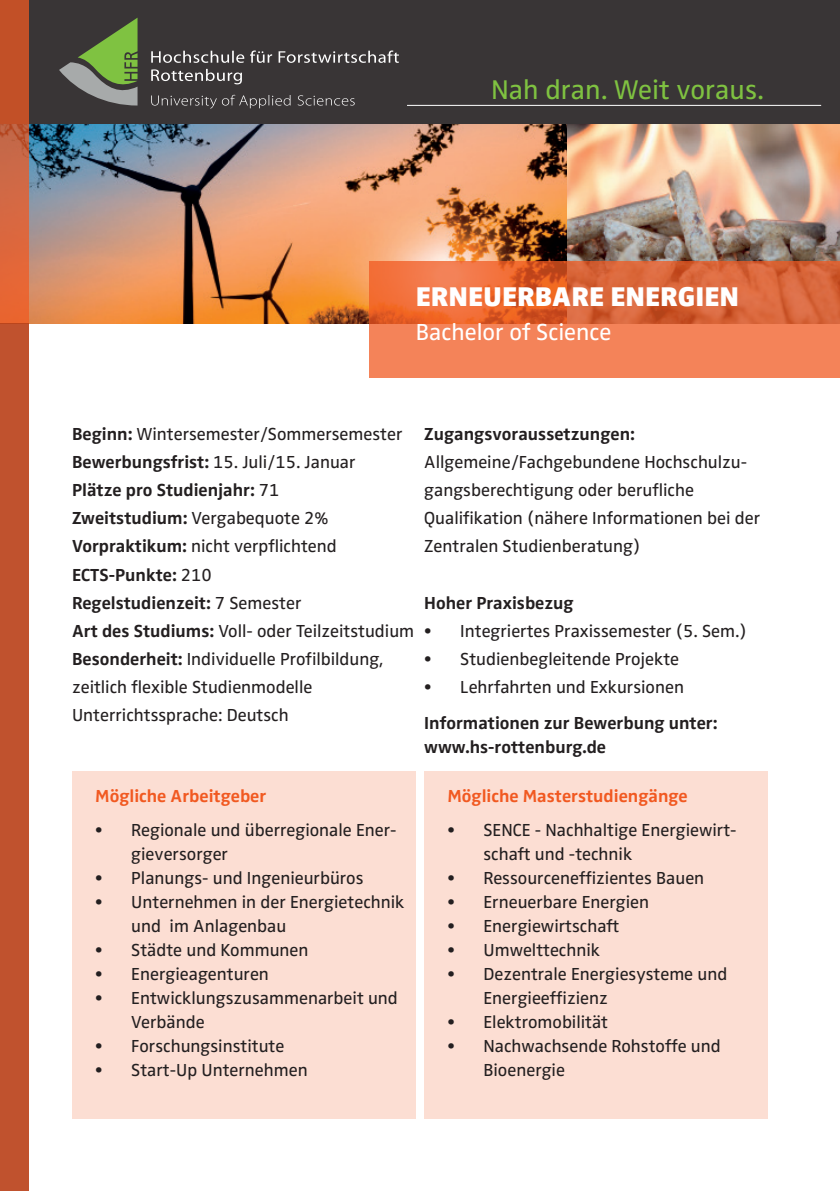
<style>
.page{position:relative;width:840px;height:1191px;background:#fff}
.page>*{position:absolute;margin:0;border:0;box-sizing:border-box;transform-origin:0 0}
.t1{font:28px "Zwo OT";color:#7fc241}
.t2{font:900 28px "Zwo OT";color:#fff}
.t3{font:24px "Zwo OT";color:#fff}
.t4{font:18px/24px "Zwo OT";color:#231f20}
.t5{font:700 18px/24px "Zwo OT";color:#231f20}
.t6{font:700 18px "Zwo OT";color:#f15921}
.s1{font-weight:700}
.s2{font-weight:400}
</style>
<div class="page">
<div style="left:0;top:0;width:839px;height:125px;background:#393536"></div>
<svg style="left:151px;top:50px;width:247px;height:13px"></svg>
<svg style="left:151px;top:69px;width:91px;height:15px"></svg>
<svg style="left:151px;top:95px;width:203px;height:14px"></svg>
<svg style="left:59px;top:18px;width:78px;height:87px"></svg>
<hr style="left:407px;top:105px;width:413px;height:1px;background:#fff">
<img style="left:28px;top:125px;width:811px;height:198px">
<svg style="left:0;top:0;width:28px;height:323px;background:#cf5d34"></svg>
<div style="left:0;top:323px;width:28px;height:868px;background:#c0522e"></div>
<svg style="left:369px;top:261px;width:470px;height:116px;background:#e87346"></svg>
<div style="left:72px;top:771px;width:343px;height:348px;background:#fcded3"></div>
<div style="left:424px;top:771px;width:343px;height:348px;background:#fcded3"></div>
<p class="t1" style="left:491px;top:74px;width:274px">Nah dran. Weit voraus.</p>
<p class="t2" style="left:415px;top:280px;width:324px">ERNEUERBARE ENERGIEN</p>
<p class="t3" style="left:415px;top:318px;width:197px">Bachelor of Science</p>
<p class="t4" style="left:72px;top:423px;width:332px"><span class="s1">Beginn:</span> Wintersemester/Sommersemester</p>
<p class="t4" style="left:72px;top:451px;width:285px"><span class="s1">Bewerbungsfrist:</span> 15. Juli/15. Januar</p>
<p class="t5" style="left:72px;top:479px;width:209px">Plätze pro Studienjahr: <span class="s2">71</span></p>
<p class="t4" style="left:72px;top:507px;width:258px"><span class="s1">Zweitstudium:</span> Vergabequote 2%</p>
<p class="t4" style="left:72px;top:535px;width:266px"><span class="s1">Vorpraktikum:</span> nicht verpflichtend</p>
<p class="t5" style="left:72px;top:563px;width:141px">ECTS-Punkte: <span class="s2">210</span></p>
<p class="t5" style="left:72px;top:591px;width:231px">Regelstudienzeit: <span class="s2">7 Semester</span></p>
<p class="t4" style="left:72px;top:619px;width:343px"><span class="s1">Art des Studiums:</span> Voll- oder Teilzeitstudium</p>
<p class="t4" style="left:72px;top:645px;width:312px;line-height:28px"><span class="s1">Besonderheit:</span> Individuelle Profilbildung, zeitlich flexible Studienmodelle</p>
<p class="t4" style="left:72px;top:703px;width:218px">Unterrichtssprache: Deutsch</p>
<p class="t5" style="left:424px;top:423px;width:212px">Zugangsvoraussetzungen:</p>
<p class="t4" style="left:424px;top:449px;width:337px;line-height:28px">Allgemeine/Fachgebundene Hochschulzu&shy;gangsberechtigung oder berufliche Qualifikation (nähere Informationen bei der Zentralen Studienberatung)</p>
<p class="t5" style="left:424px;top:591px;width:151px">Hoher Praxisbezug</p>
<p class="t4" style="left:424px;top:619px;width:324px">• Integriertes Praxissemester (5. Sem.)</p>
<p class="t4" style="left:424px;top:647px;width:256px">• Studienbegleitende Projekte</p>
<p class="t4" style="left:424px;top:675px;width:261px">• Lehrfahrten und Exkursionen</p>
<p class="t5" style="left:424px;top:711px;width:294px">Informationen zur Bewerbung unter: www.hs-rottenburg.de</p>
<p class="t6" style="left:95px;top:786px;width:172px">Mögliche Arbeitgeber</p>
<p class="t4" style="left:131px;top:818px;width:267px;text-indent:-36px">• Regionale und überregionale Ener&shy;gieversorger</p>
<p class="t4" style="left:95px;top:866px;width:270px">• Planungs- und Ingenieurbüros</p>
<p class="t4" style="left:131px;top:890px;width:274px;text-indent:-36px">• Unternehmen in der Energietechnik und im Anlagenbau</p>
<p class="t4" style="left:95px;top:938px;width:215px">• Städte und Kommunen</p>
<p class="t4" style="left:95px;top:962px;width:175px">• Energieagenturen</p>
<p class="t4" style="left:131px;top:986px;width:268px;text-indent:-36px">• Entwicklungszusammenarbeit und<br>Verbände</p>
<p class="t4" style="left:95px;top:1034px;width:190px">• Forschungsinstitute</p>
<p class="t4" style="left:95px;top:1058px;width:214px">• Start-Up Unternehmen</p>
<p class="t6" style="left:447px;top:786px;width:242px">Mögliche Masterstudiengänge</p>
<p class="t4" style="left:483px;top:818px;width:254px;text-indent:-36px">• SENCE - Nachhaltige Energiewirt&shy;schaft und -technik</p>
<p class="t4" style="left:447px;top:866px;width:258px">• Ressourceneffizientes Bauen</p>
<p class="t4" style="left:447px;top:890px;width:203px">• Erneuerbare Energien</p>
<p class="t4" style="left:447px;top:914px;width:173px">• Energiewirtschaft</p>
<p class="t4" style="left:447px;top:938px;width:154px">• Umwelttechnik</p>
<p class="t4" style="left:483px;top:962px;width:245px;text-indent:-36px">• Dezentrale Energiesysteme und<br>Energieeffizienz</p>
<p class="t4" style="left:447px;top:1010px;width:162px">• Elektromobilität</p>
<p class="t4" style="left:483px;top:1034px;width:239px;text-indent:-36px">• Nachwachsende Rohstoffe und<br>Bioenergie</p>
</div>
